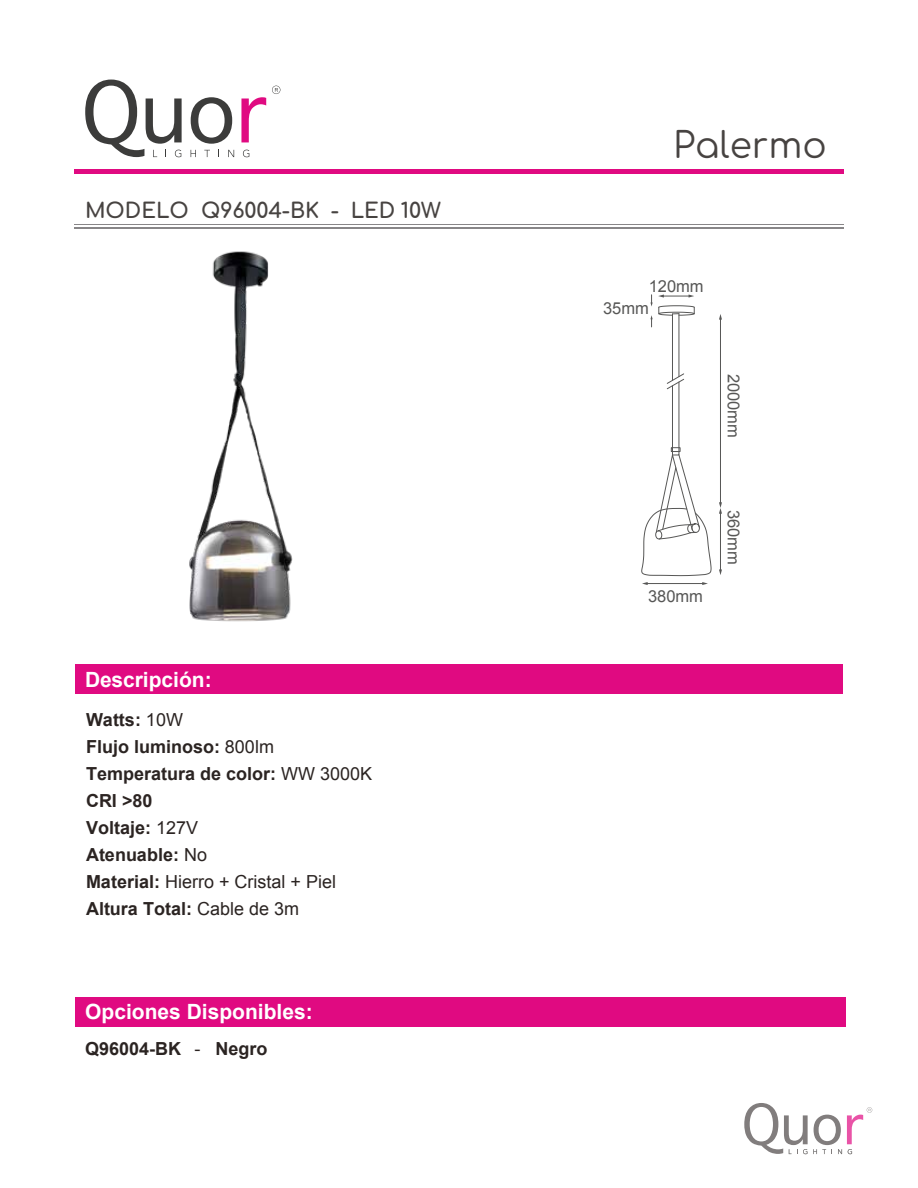
<style>
.page{position:relative;width:918px;height:1188px;background:#fff}
.page>*{position:absolute;margin:0;border:0;box-sizing:border-box;transform-origin:0 0}
.t1{font:36px "Comfortaa";color:#474341}
.t2{font:700 21px "Arial";color:#fff}
.t3{font:700 21px "Comfortaa";letter-spacing:-.01em;color:#474341}
.t4{font:700 18px/27px "Arial";color:#2b2422}
.t5{font:16.5px/22.4px "Arial";color:#575756}
.s1{font-weight:400}
.s2{color:#2c2422}
</style>
<div class="page">
<hr style="left:74px;top:169px;width:770px;height:4px;background:#e00a81">
<hr style="left:74px;top:227px;width:770px;height:1px;background:#888688">
<hr style="left:74px;top:224px;width:770px;height:1px;background:#888688">
<div style="left:75px;top:665px;width:768px;height:29px;background:#e00a81"></div>
<svg style="left:241px;top:97px;width:25px;height:45px"></svg>
<svg style="left:191px;top:97px;width:41px;height:47px"></svg>
<svg style="left:85px;top:80px;width:97px;height:77px"></svg>
<svg style="left:191px;top:150px;width:5px;height:7px"></svg>
<svg style="left:204px;top:150px;width:6px;height:7px"></svg>
<svg style="left:228px;top:150px;width:6px;height:7px"></svg>
<svg style="left:243px;top:150px;width:6px;height:7px"></svg>
<svg style="left:272px;top:86px;width:8px;height:8px"></svg>
<div style="left:75px;top:997px;width:771px;height:29px;background:#e00a81"></div>
<svg style="left:744px;top:1103px;width:128px;height:51px"></svg>
<hr style="left:647px;top:583px;width:56px;height:1px;background:#575756">
<svg style="left:642px;top:582px;width:6px;height:3px"></svg>
<svg style="left:702px;top:582px;width:6px;height:3px"></svg>
<hr style="left:720px;top:319px;width:1px;height:184px;background:#575756">
<svg style="left:719px;top:314px;width:3px;height:6px"></svg>
<hr style="left:679px;top:314px;width:1px;height:63px;background:#575756">
<hr style="left:672px;top:314px;width:1px;height:66px;background:#575756">
<svg style="left:650px;top:295px;width:45px;height:32px"></svg>
<svg style="left:641px;top:373px;width:81px;height:203px"></svg>
<img style="left:189px;top:251px;width:104px;height:371px">
<p class="t3" style="left:85px;top:191px;width:357px">MODELO Q96004-BK - LED 10W</p>
<p class="t2" style="left:85px;top:666px;width:128px">Descripción:</p>
<p class="t4" style="left:86px;top:707px;width:288px">Watts: <span class="s1">10W<br></span>Flujo luminoso: <span class="s1">800lm<br></span>Temperatura de color: <span class="s1">WW 3000K<br></span><span class="s2">CRI &gt;80<br></span>Voltaje: <span class="s1">127V<br></span>Atenuable: <span class="s1">No<br></span>Material: <span class="s1">Hierro + Cristal + Piel<br></span>Altura Total: <span class="s1">Cable de 3m</span></p>
<p class="t2" style="left:85px;top:998px;width:229px">Opciones Disponibles:</p>
<p class="t4" style="left:85px;top:1036px;width:184px">Q96004-BK <span class="s1">-</span> Negro</p>
<h1 class="t1" style="left:673px;top:113px;width:155px">Palermo</h1>
<p class="t5" style="left:603px;top:275px;width:102px;text-indent:46px">120mm<br>35mm</p>
<p class="t5" style="left:745px;top:374px;width:66px;rotate:90deg">2000mm</p>
<p class="t5" style="left:648px;top:585px;width:57px">380mm</p>
<p class="t5" style="left:745px;top:510px;width:57px;rotate:90deg">360mm</p>
</div>
